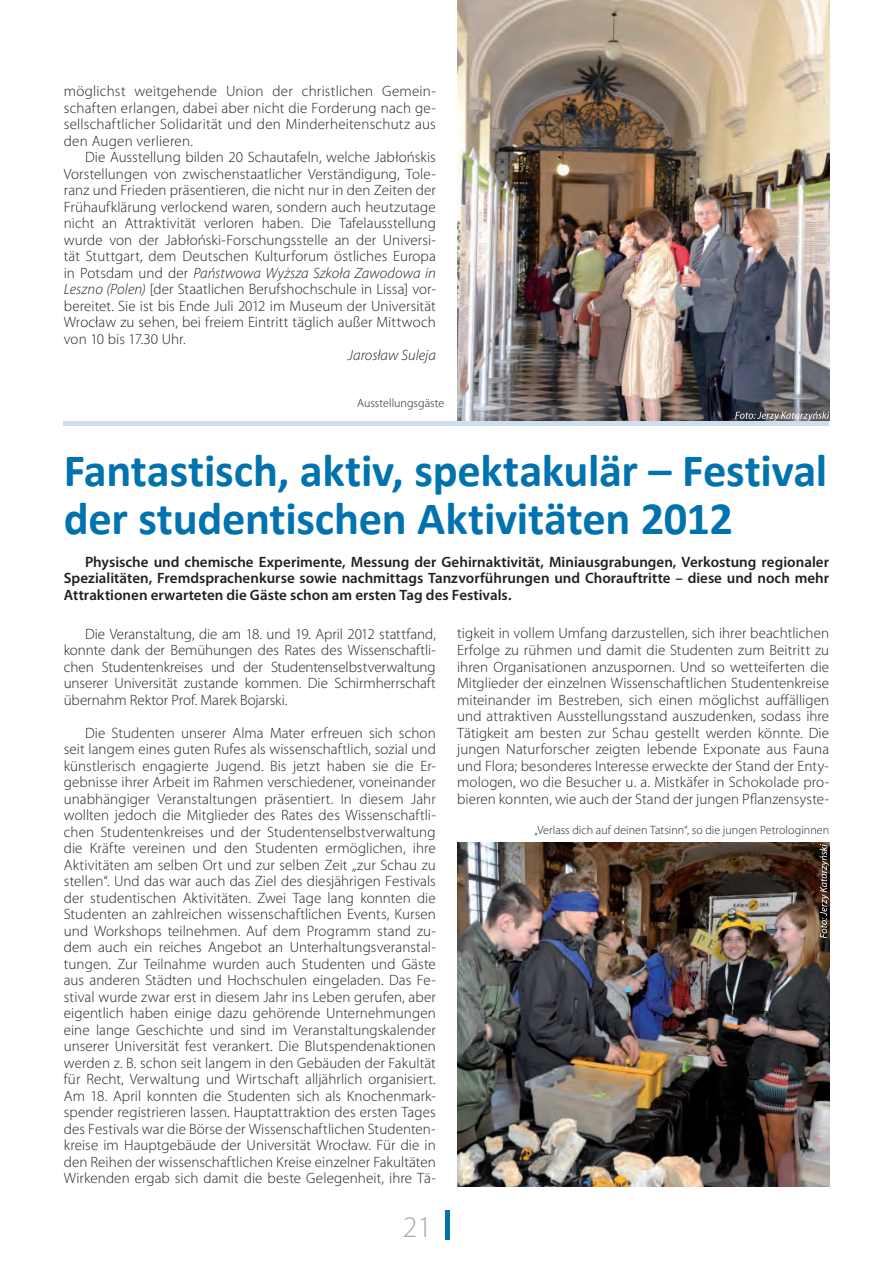
<style>
.page{position:relative;width:893px;height:1263px;background:#fff}
.page>*{position:absolute;margin:0;border:0;box-sizing:border-box;transform-origin:0 0}
.t1{font:700 46.5px/48px "Calibri";letter-spacing:-.005em;color:#0073ae}
.t2{font:300 30px "Myriad Pro";color:#a8a9ad}
.t3{font:300 15px/16.5px "Myriad Pro";letter-spacing:.005em;color:#231f20;text-align:justify}
.t4{font:600 15px/16.5px "Myriad Pro";color:#231f20;text-align:justify}
.t5{font:italic 300 15px "Myriad Pro";letter-spacing:.005em;color:#231f20}
.t6{font:300 12px "Myriad Pro";color:#231f20}
.s1{font-style:italic}
</style>
<div class="page">
<div style="left:445px;top:1210px;width:5px;height:30px;background:#0073ae"></div>
<img style="left:457px;top:0;width:372px;height:421px">
<hr style="left:64px;top:421px;width:765px;height:4px;background:#cddfef">
<img style="left:457px;top:842px;width:372px;height:344px">
<svg style="left:735px;top:411px;width:94px;height:10px"></svg>
<svg style="left:820px;top:844px;width:9px;height:94px"></svg>
<p class="t3" style="left:64px;top:84px;width:374px">möglichst weitgehende Union der christlichen Gemein&shy;schaften erlangen, dabei aber nicht die Forderung nach ge&shy;sellschaftlicher Solidarität und den Minderheitenschutz aus den Augen verlieren.</p>
<p class="t3" style="left:64px;top:150px;width:374px;text-indent:21px">Die Ausstellung bilden 20 Schautafeln, welche Jabłońskis Vorstellungen von zwischenstaatlicher Verständigung, Tole&shy;ranz und Frieden präsentieren, die nicht nur in den Zeiten der Frühaufklärung verlockend waren, sondern auch heutzutage nicht an Attraktivität verloren haben. Die Tafelausstellung wurde von der Jabłoński-Forschungsstelle an der Universi&shy;tät Stuttgart, dem Deutschen Kulturforum östliches Europa in Potsdam und der <span class="s1">Państwowa Wyższa Szkoła Zawodowa in Leszno (Polen)</span> [der Staatlichen Berufshochschule in Lissa] vor&shy;bereitet. Sie ist bis Ende Juli 2012 im Museum der Universität Wrocław zu sehen, bei freiem Eintritt täglich außer Mittwoch von 10 bis 17.30 Uhr.</p>
<p class="t5" style="left:348px;top:350px;width:90px">Jarosław Suleja</p>
<p class="t6" style="left:357px;top:398px;width:89px">Ausstellungsgäste</p>
<h1 class="t1" style="left:64px;top:450px;width:765px">Fantastisch, aktiv, spektakulär – Festival der studentischen Aktivitäten 2012</h1>
<p class="t4" style="left:64px;top:555px;width:767px;text-indent:21px">Physische und chemische Experimente, Messung der Gehirnaktivität, Miniausgrabungen, Verkostung regionaler Spezialitäten, Fremdsprachenkurse sowie nachmittags Tanzvorführungen und Chorauftritte – diese und noch mehr Attraktionen erwarteten die Gäste schon am ersten Tag des Festivals.</p>
<p class="t3" style="left:64px;top:626px;width:374px;text-indent:21px">Die Veranstaltung, die am 18. und 19. April 2012 stattfand, konnte dank der Bemühungen des Rates des Wissenschaftli&shy;chen Studentenkreises und der Studentenselbstverwaltung unserer Universität zustande kommen. Die Schirmherrschaft übernahm Rektor Prof. Marek Bojarski.</p>
<p class="t3" style="left:64px;top:725px;width:374px;text-indent:21px">Die Studenten unserer Alma Mater erfreuen sich schon seit langem eines guten Rufes als wissenschaftlich, sozial und künstlerisch engagierte Jugend. Bis jetzt haben sie die Er&shy;gebnisse ihrer Arbeit im Rahmen verschiedener, voneinander unabhängiger Veranstaltungen präsentiert. In diesem Jahr wollten jedoch die Mitglieder des Rates des Wissenschaftli&shy;chen Studentenkreises und der Studentenselbstverwaltung die Kräfte vereinen und den Studenten ermöglichen, ihre Aktivitäten am selben Ort und zur selben Zeit „zur Schau zu stellen“. Und das war auch das Ziel des diesjährigen Festivals der studentischen Aktivitäten. Zwei Tage lang konnten die Studenten an zahlreichen wissenschaftlichen Events, Kursen und Workshops teilnehmen. Auf dem Programm stand zu&shy;dem auch ein reiches Angebot an Unterhaltungsveranstal&shy;tungen. Zur Teilnahme wurden auch Studenten und Gäste aus anderen Städten und Hochschulen eingeladen. Das Fe&shy;stival wurde zwar erst in diesem Jahr ins Leben gerufen, aber eigentlich haben einige dazu gehörende Unternehmungen eine lange Geschichte und sind im Veranstaltungskalender unserer Universität fest verankert. Die Blutspendenaktionen werden z. B. schon seit langem in den Gebäuden der Fakultät für Recht, Verwaltung und Wirtschaft alljährlich organisiert.<br>Am 18. April konnten die Studenten sich als Knochenmark&shy;spender registrieren lassen. Hauptattraktion des ersten Tages des Festivals war die Börse der Wissenschaftlichen Studenten&shy;kreise im Hauptgebäude der Universität Wrocław. Für die in den Reihen der wissenschaftlichen Kreise einzelner Fakultäten Wirkenden ergab sich damit die beste Gelegenheit, ihre Tä-</p>
<p class="t3" style="left:457px;top:626px;width:374px">tigkeit in vollem Umfang darzustellen, sich ihrer beachtlichen Erfolge zu rühmen und damit die Studenten zum Beitritt zu ihren Organisationen anzuspornen. Und so wetteiferten die Mitglieder der einzelnen Wissenschaftlichen Studentenkreise miteinander im Bestreben, sich einen möglichst auffälligen und attraktiven Ausstellungsstand auszudenken, sodass ihre Tätigkeit am besten zur Schau gestellt werden könnte. Die jungen Naturforscher zeigten lebende Exponate aus Fauna und Flora; besonderes Interesse erweckte der Stand der Enty&shy;mologen, wo die Besucher u. a. Mistkäfer in Schokolade pro&shy;bieren konnten, wie auch der Stand der jungen Pflanzensyste-</p>
<p class="t6" style="left:534px;top:826px;width:296px">„Verlass dich auf deinen Tatsinn“, so die jungen Petrologinnen</p>
<h2 class="t2" style="left:403px;top:1216px;width:31px">21</h2>
</div>
